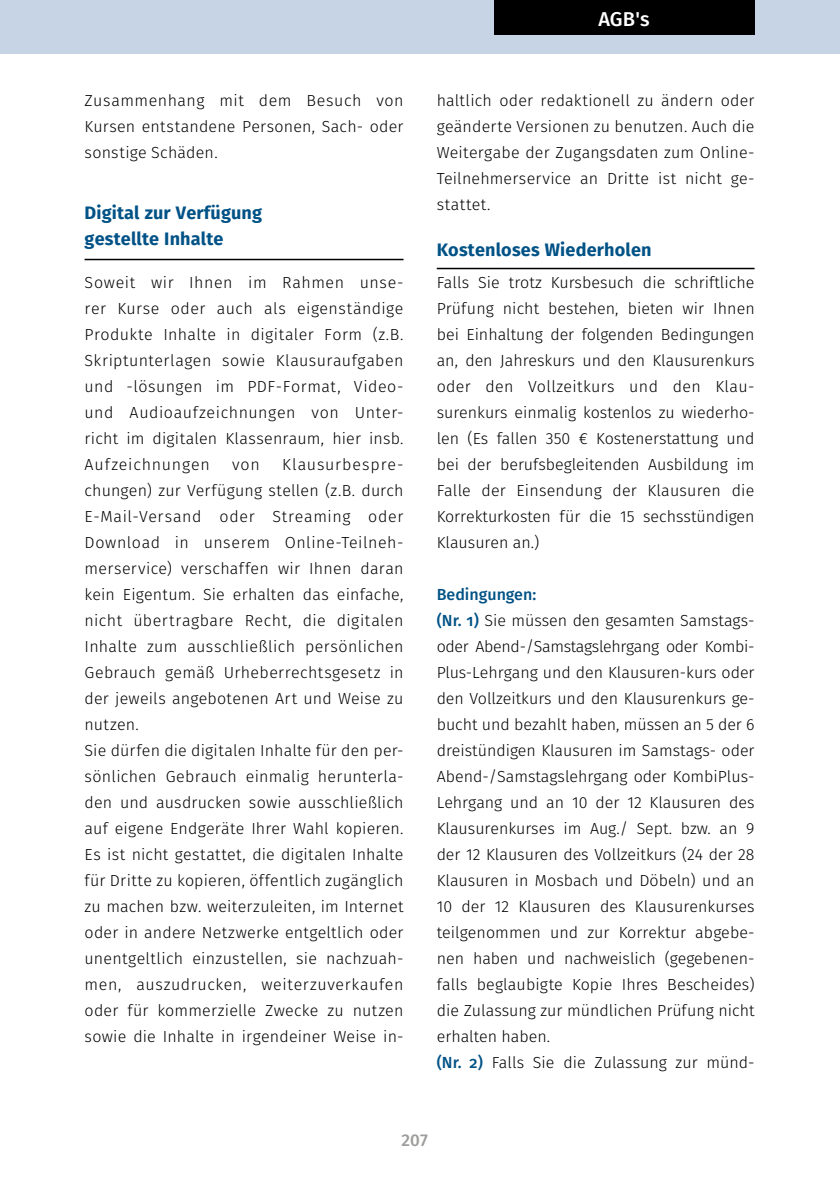
<style>
.page{position:relative;width:840px;height:1191px;background:#fff}
.page>*{position:absolute;margin:0;border:0;box-sizing:border-box;transform-origin:0 0}
.t1{font:500 20px "Fira Sans";color:#fff}
.t2{font:700 18px/26px "Fira Sans";letter-spacing:.01em;color:#005286}
.t3{font:500 17px "Fira Sans";color:#9d9d9c}
.t4{font:300 16px/26px "Fira Sans";letter-spacing:.01em;color:#000}
.t5{font:300 16px/26px "Fira Sans";letter-spacing:.03em;color:#000}
.s1{font-weight:500;color:#005286}
</style>
<div class="page">
<div style="left:0;top:0;width:839px;height:53px;background:#c7d4e6"></div>
<div style="left:493px;top:0;width:261px;height:35px;background:#000"></div>
<hr style="left:84px;top:259px;width:319px;height:1px;background:#000">
<hr style="left:436px;top:268px;width:318px;height:1px;background:#000">
<p class="t1" style="left:598px;top:5px;width:52px">AGB's</p>
<p class="t4" style="left:84px;top:89px;width:320px;text-align:justify">Zusammenhang mit dem Besuch von Kursen entstandene Personen, Sach- oder sonstige Schäden.</p>
<p class="t2" style="left:84px;top:201px;width:179px">Digital zur Verfügung gestellte Inhalte</p>
<p class="t5" style="left:84px;top:271px;width:320px">Soweit wir Ihnen im Rahmen unse&shy;rer Kurse oder auch als eigenständige Produkte Inhalte in digitaler Form (z.B.<br>Skriptunterlagen sowie Klausuraufgaben und -lösungen im PDF-Format, Video&shy;und Audioaufzeichnungen von Unter&shy;richt im digitalen Klassenraum, hier insb.<br>Aufzeichnungen</p>
<p class="t4" style="left:84px;top:453px;width:320px;text-indent:197px">Klausurbespre&shy;chungen) zur Verfügung stellen (z.B. durch E-Mail-Versand oder Streaming oder Download in unserem Online-Teilneh&shy;merservice) verschaffen wir Ihnen daran kein Eigentum. Sie erhalten das einfache, nicht übertragbare Recht, die digitalen Inhalte zum ausschließlich persönlichen Gebrauch gemäß Urheberrechtsgesetz in der jeweils angebotenen Art und Weise zu nutzen.<br>Sie dürfen die digitalen Inhalte für den per&shy;sönlichen Gebrauch einmalig herunterla&shy;den und ausdrucken sowie ausschließlich auf eigene Endgeräte Ihrer Wahl kopieren.<br>Es ist nicht gestattet, die digitalen Inhalte für Dritte zu kopieren, öffentlich zugänglich zu machen bzw. weiterzuleiten, im Internet oder in andere Netzwerke entgeltlich oder unentgeltlich einzustellen, sie nachzuah&shy;men, auszudrucken, weiterzuverkaufen oder für kommerzielle Zwecke zu nutzen sowie die Inhalte in irgendeiner Weise in-</p>
<p class="t4" style="left:232px;top:453px;width:29px">von</p>
<p class="t4" style="left:436px;top:89px;width:319px">haltlich oder redaktionell zu ändern oder geänderte Versionen zu benutzen. Auch die Weitergabe der Zugangsdaten zum Online-Teilnehmerservice an Dritte ist nicht ge&shy;stattet.</p>
<p class="t2" style="left:436px;top:238px;width:216px">Kostenloses Wiederholen</p>
<p class="t4" style="left:436px;top:271px;width:319px;text-align:justify">Falls Sie trotz Kursbesuch die schriftliche Prüfung nicht bestehen, bieten wir Ihnen bei Einhaltung der folgenden Bedingungen an, den Jahreskurs und den Klausurenkurs oder den Vollzeitkurs und den Klau&shy;surenkurs einmalig kostenlos zu wiederho&shy;len (Es fallen 350 € Kostenerstattung und bei der berufsbegleitenden Ausbildung im Falle der Einsendung der Klausuren die Korrekturkosten für die 15 sechsstündigen Klausuren an.)</p>
<p class="t4" style="left:436px;top:583px;width:319px"><span class="s1">Bedingungen:<br>(Nr. 1)</span> Sie müssen den gesamten Samstags&shy;oder Abend-/Samstagslehrgang oder Kombi-Plus-Lehrgang und den Klausuren-kurs oder den Vollzeitkurs und den Klausurenkurs ge&shy;bucht und bezahlt haben, müssen an 5 der 6 dreistündigen Klausuren im Samstags- oder Abend-- /Samstagslehrgang oder KombiPlus-Lehrgang und an 10 der 12 Klausuren des Klausurenkurses im Aug./ Sept. bzw. an 9 der 12 Klausuren des Vollzeitkurs (24 der 28<br>Klausuren in Mosbach und Döbeln) und an 10 der 12 Klausuren des Klausurenkurses teilgenommen und zur Korrektur abgebe&shy;nen haben und nachweislich (gegebenen&shy;falls beglaubigte Kopie Ihres Bescheides) die Zulassung zur mündlichen Prüfung nicht erhalten haben.<br><span class="s1">(Nr. 2)</span> Falls Sie die Zulassung zur münd-</p>
<p class="t3" style="left:401px;top:1128px;width:28px">207</p>
</div>
